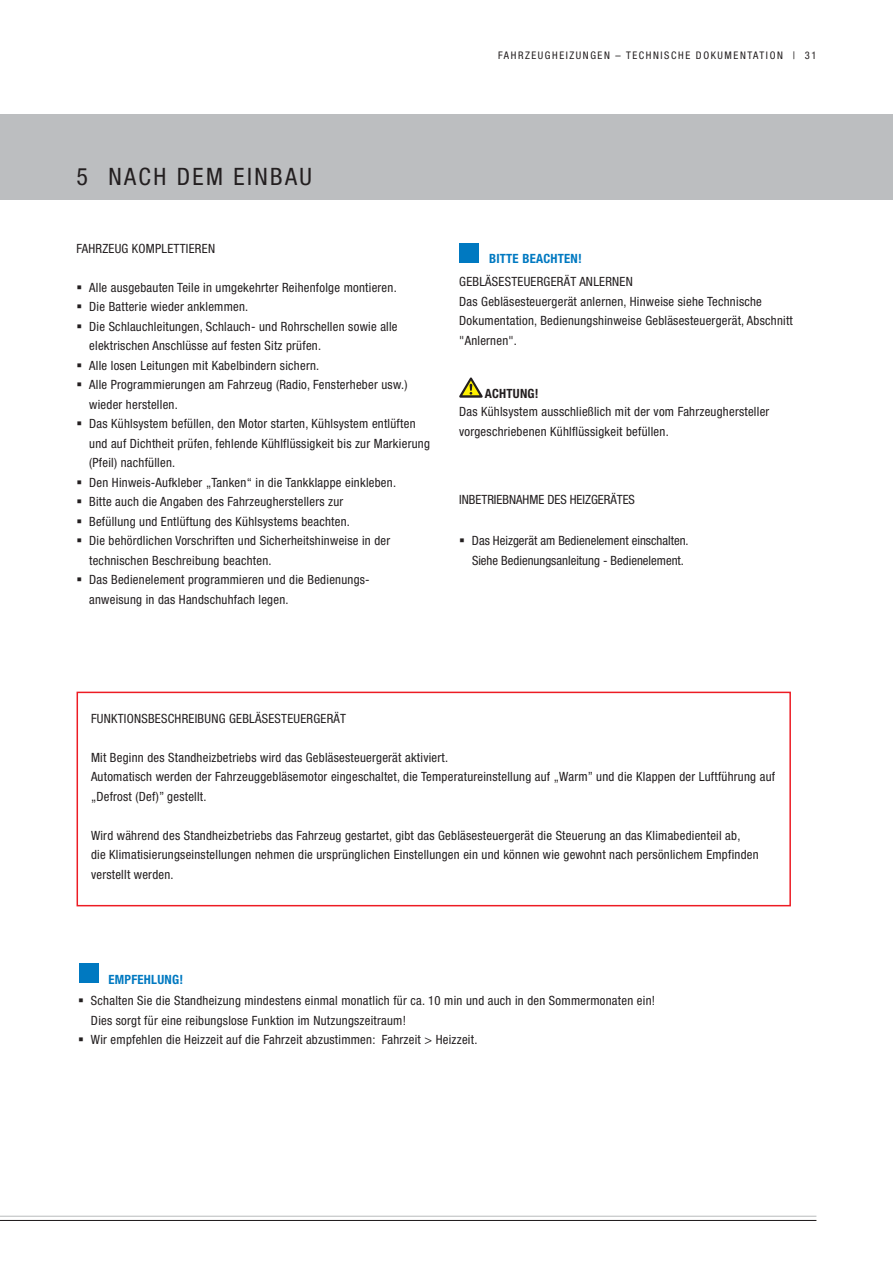
<style>
.page{position:relative;width:893px;height:1263px;background:#fff}
.page>*{position:absolute;margin:0;border:0;box-sizing:border-box;transform-origin:0 0}
.t1{font:condensed 24px "Helvetica Neue LT";letter-spacing:.1em;color:#231f20}
.t2{font:condensed 12.75px/19.5px "Helvetica Neue LT";letter-spacing:.02em;color:#231f20}
.t3{font:condensed 12.75px/19.5px "Helvetica Neue LT";color:#231f20}
.t4{font:700 condensed 12.75px "Helvetica Neue LT";letter-spacing:.02em;color:#0079c1}
.t5{font:700 condensed 12.75px "Helvetica Neue LT";letter-spacing:.02em;color:#231f20}
.t6{font:condensed 10.5px "Helvetica Neue LT";letter-spacing:.15em;color:#231f20}
</style>
<div class="page">
<div style="left:0;top:115px;width:893px;height:85px;background:#bcbec0"></div>
<hr style="left:0;top:1216px;width:816px;height:1px;background:#bcbec0">
<hr style="left:0;top:1220px;width:816px;height:1px;background:#231f20">
<svg style="left:459px;top:377px;width:24px;height:21px"></svg>
<div style="left:459px;top:243px;width:20px;height:20px;background:#0079c1"></div>
<div style="left:77px;top:692px;width:714px;height:214px;border:2px solid #ed1c24"></div>
<div style="left:79px;top:963px;width:20px;height:20px;background:#0079c1"></div>
<p class="t6" style="left:498px;top:50px;width:320px">Fahrzeugheizungen – Technische Dokumentat ion | 31</p>
<h1 class="t1" style="left:77px;top:162px;width:237px">5 Nach dem Einbau</h1>
<p class="t2" style="left:77px;top:238px;width:13px">FAHRZEUG</p>
<p class="t2" style="left:132px;top:238px;width:8px">KOMPLE</p>
<p class="t2" style="left:174px;top:238px;width:19px">TTIEREN</p>
<p class="t2" style="left:89px;top:277px;width:342px">Alle ausgebauten Teile in umgekehrter Reihenfolge montieren.<br>Die Batterie wieder anklemmen.<br>Die Schlauchleitungen, Schlauch- und Rohrschellen sowie alle elektrischen Anschlüsse auf festen Sitz prüfen.<br>Alle losen Leitungen mit Kabelbindern sichern.<br>Alle Programmierungen am Fahrzeug (Radio, Fensterheber usw.) wieder herstellen.<br>Das Kühlsystem befüllen, den Motor starten, Kühlsystem entlüften und auf Dichtheit prüfen, fehlende Kühlflüssigkeit bis zur Markierung (Pfeil) nachfüllen.<br>Den Hinweis-Aufkleber „Tanken“ in die Tankklappe einkleben.<br>Bitte auch die Angaben des Fahrzeugherstellers zur<br>Befüllung und Entlüftung des Kühlsystems beachten.<br>Die behördlichen Vorschriften und Sicherheitshinweise in der technischen Beschreibung beachten.<br>Das Bedienelement programmieren und die Bedienungs-<br>anweisung in das Handschuhfach legen.</p>
<p class="t4" style="left:489px;top:250px;width:94px">BITTE BEACHTEN!</p>
<p class="t2" style="left:459px;top:272px;width:8px">GEBL</p>
<p class="t2" style="left:485px;top:272px;width:40px">ÄSESTEUERGER</p>
<p class="t2" style="left:459px;top:272px;width:335px;text-indent:104px">ÄT ANLERNEN<br>Das Gebläsesteuergerät anlernen, Hinweise siehe Technische Dokumentation, Bedienungshinweise Gebläsesteuergerät, Abschnitt "Anlernen".</p>
<p class="t5" style="left:485px;top:385px;width:55px">ACHTUNG!</p>
<p class="t2" style="left:459px;top:402px;width:312px">Das Kühlsystem ausschließlich mit der vom Fahrzeughersteller vorgeschriebenen Kühlflüssigkeit befüllen.</p>
<p class="t2" style="left:459px;top:490px;width:7px">INBE</p>
<p class="t2" style="left:481px;top:490px;width:14px">TRIEBNAHME</p>
<p class="t2" style="left:547px;top:490px;width:30px">DES HEIZGER</p>
<p class="t2" style="left:610px;top:490px;width:19px">ÄTES</p>
<p class="t3" style="left:459px;top:531px;width:231px;text-indent:13px">Das Heizgerät am Bedienelement einschalten.<br>Siehe Bedienungsanleitung - Bedienelement.</p>
<p class="t2" style="left:91px;top:708px;width:41px">FUNKTIONSBESCHREIBUNG</p>
<p class="t2" style="left:229px;top:708px;width:8px">GEBL</p>
<p class="t2" style="left:255px;top:708px;width:40px">ÄSESTEUERGER</p>
<p class="t2" style="left:334px;top:708px;width:14px">ÄT</p>
<p class="t2" style="left:91px;top:747px;width:686px">Mit Beginn des Standheizbetriebs wird das Gebläsesteuergerät aktiviert.<br>Automatisch werden der Fahrzeuggebläsemotor eingeschaltet, die Temperatureinstellung auf „Warm” und die Klappen der Luftführung auf „Defrost (Def)” gestellt.</p>
<p class="t2" style="left:91px;top:825px;width:669px">Wird während des Standheizbetriebs das Fahrzeug gestartet, gibt das Gebläsesteuergerät die Steuerung an das Klimabedienteil ab,<br>die Klimatisierungseinstellungen nehmen die ursprünglichen Einstellungen ein und können wie gewohnt nach persönlichem Empfinden verstellt werden.</p>
<p class="t4" style="left:108px;top:972px;width:76px">EMPFEHLUNG!</p>
<p class="t2" style="left:91px;top:991px;width:566px">Schalten Sie die Standheizung mindestens einmal monatlich für ca. 10 min und auch in den Sommermonaten ein!<br>Dies sorgt für eine reibungslose Funktion im Nutzungszeitraum!<br>Wir empfehlen die Heizzeit auf die Fahrzeit abzustimmen: Fahrzeit &gt; Heizzeit.</p>
</div>
